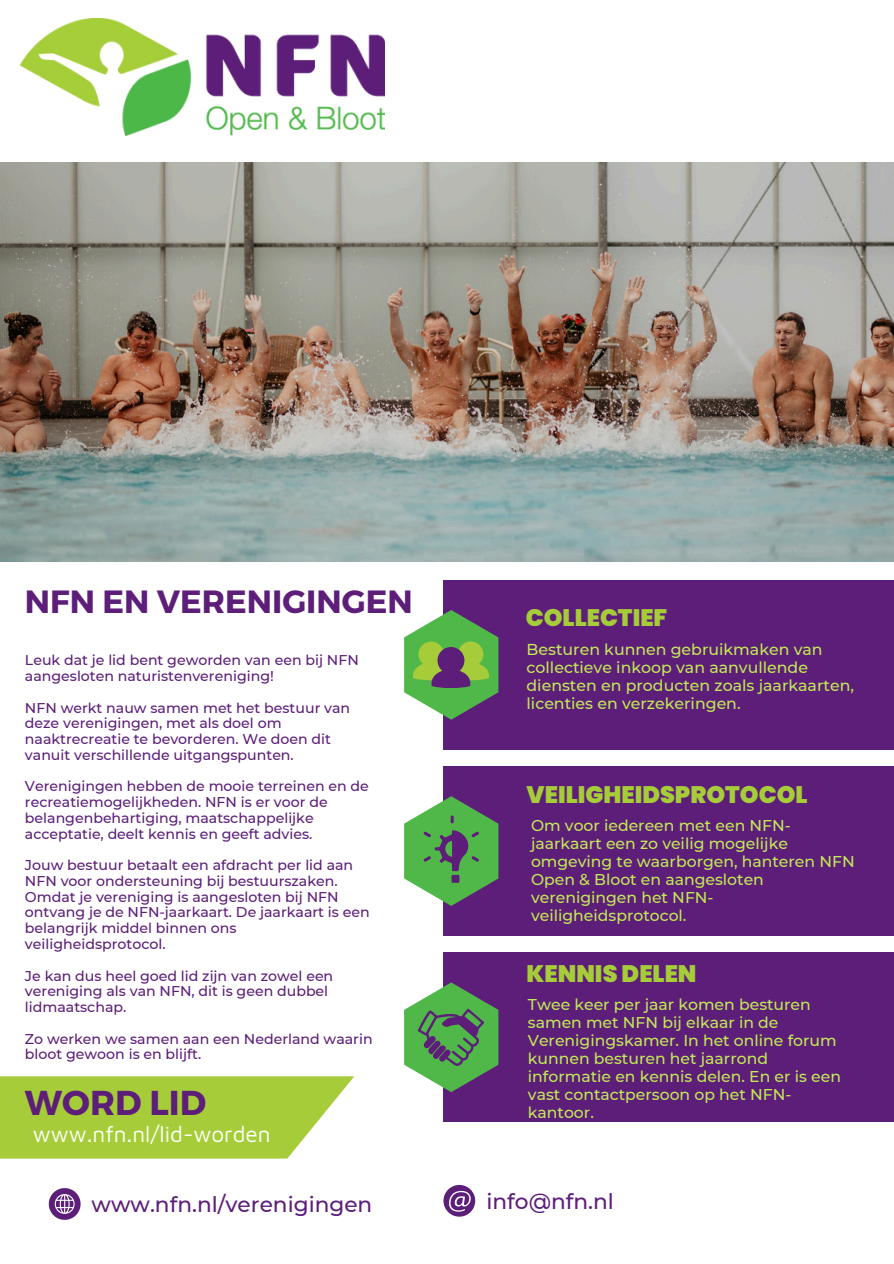
<style>
.page{position:relative;width:894px;height:1264px;background:#fff}
.page>*{position:absolute;margin:0;border:0;box-sizing:border-box;transform-origin:0 0}
.t1{font:700 34.5px "Montserrat";color:#5d1e79}
.t2{font:700 32.1px "Montserrat";color:#5d1e79}
.t3{font:900 23.85px "Poppins";color:#a6cd39}
.t4{font:22.5px "Maven Pro";color:#fff}
.t5{font:500 21.6px "Montserrat";color:#5d1e79}
.t6{font:500 15.75px/18px "Montserrat";color:#c2e956}
.t7{font:500 15.6px/18px "Montserrat";color:#c2e956}
.t8{font:500 14.1px/15.8px "Montserrat";color:#5d1e79}
</style>
<div class="page">
<img style="left:0;top:163px;width:893px;height:398px">
<div style="left:443px;top:580px;width:450px;height:169px;background:#5d1e79"></div>
<div style="left:443px;top:766px;width:450px;height:169px;background:#5d1e79"></div>
<div style="left:443px;top:952px;width:450px;height:169px;background:#5d1e79"></div>
<svg style="left:49px;top:1188px;width:31px;height:31px"></svg>
<svg style="left:0;top:1076px;width:354px;height:82px;background:#aed14c"></svg>
<svg style="left:404px;top:796px;width:94px;height:109px"></svg>
<img style="left:21px;top:18px;width:363px;height:117px">
<svg style="left:404px;top:982px;width:94px;height:110px"></svg>
<svg style="left:404px;top:610px;width:94px;height:109px"></svg>
<svg style="left:443px;top:1184px;width:32px;height:32px"></svg>
<h2 class="t2" style="left:25px;top:581px;width:389px">NFN EN VERENIGINGEN</h2>
<p class="t8" style="left:25px;top:652px;width:335px">Leuk dat je lid bent geworden van een bij NFN aangesloten naturistenvereniging!</p>
<p class="t8" style="left:25px;top:699px;width:327px">NFN werkt nauw samen met het bestuur van deze verenigingen, met als doel om naaktrecreatie te bevorderen. We doen dit vanuit verschillende uitgangspunten.</p>
<p class="t8" style="left:25px;top:778px;width:345px">Verenigingen hebben de mooie terreinen en de recreatiemogelijkheden. NFN is er voor de belangenbehartiging, maatschappelijke acceptatie, deelt kennis en geeft advies.</p>
<p class="t8" style="left:25px;top:856px;width:346px">Jouw bestuur betaalt een afdracht per lid aan NFN voor ondersteuning bij bestuurszaken.<br>Omdat je vereniging is aangesloten bij NFN ontvang je de NFN-jaarkaart. De jaarkaart is een belangrijk middel binnen ons veiligheidsprotocol.</p>
<p class="t8" style="left:25px;top:967px;width:310px">Je kan dus heel goed lid zijn van zowel een vereniging als van NFN, dit is geen dubbel lidmaatschap.</p>
<p class="t8" style="left:25px;top:1030px;width:349px">Zo werken we samen aan een Nederland waarin bloot gewoon is en blijft.</p>
<h1 class="t1" style="left:25px;top:1081px;width:183px">WORD LID</h1>
<h3 class="t4" style="left:33px;top:1118px;width:239px">www.nfn.nl/lid-worden</h3>
<h3 class="t3" style="left:525px;top:604px;width:143px">COLLECTIEF</h3>
<p class="t6" style="left:526px;top:639px;width:329px">Besturen kunnen gebruikmaken van collectieve inkoop van aanvullende diensten en producten zoals jaarkaarten, licenties en verzekeringen.</p>
<h3 class="t3" style="left:526px;top:780px;width:282px">VEILIGHEIDSPROTOCOL</h3>
<p class="t7" style="left:531px;top:815px;width:325px">Om voor iedereen met een NFN&shy;jaarkaart een zo veilig mogelijke omgeving te waarborgen, hanteren NFN<br>Open &amp; Bloot en aangesloten verenigingen het NFN&shy;veiligheidsprotocol.</p>
<h3 class="t3" style="left:526px;top:960px;width:171px">KENNIS DELEN</h3>
<p class="t7" style="left:528px;top:994px;width:314px">Twee keer per jaar komen besturen samen met NFN bij elkaar in de<br>Verenigingskamer. In het online forum kunnen besturen het jaarrond informatie en kennis delen. En er is een vast contactpersoon op het NFN&shy;kantoor.</p>
<h3 class="t5" style="left:92px;top:1189px;width:282px">www.nfn.nl/verenigingen</h3>
<h3 class="t5" style="left:486px;top:1185px;width:129px">info@nfn.nl</h3>
</div>
